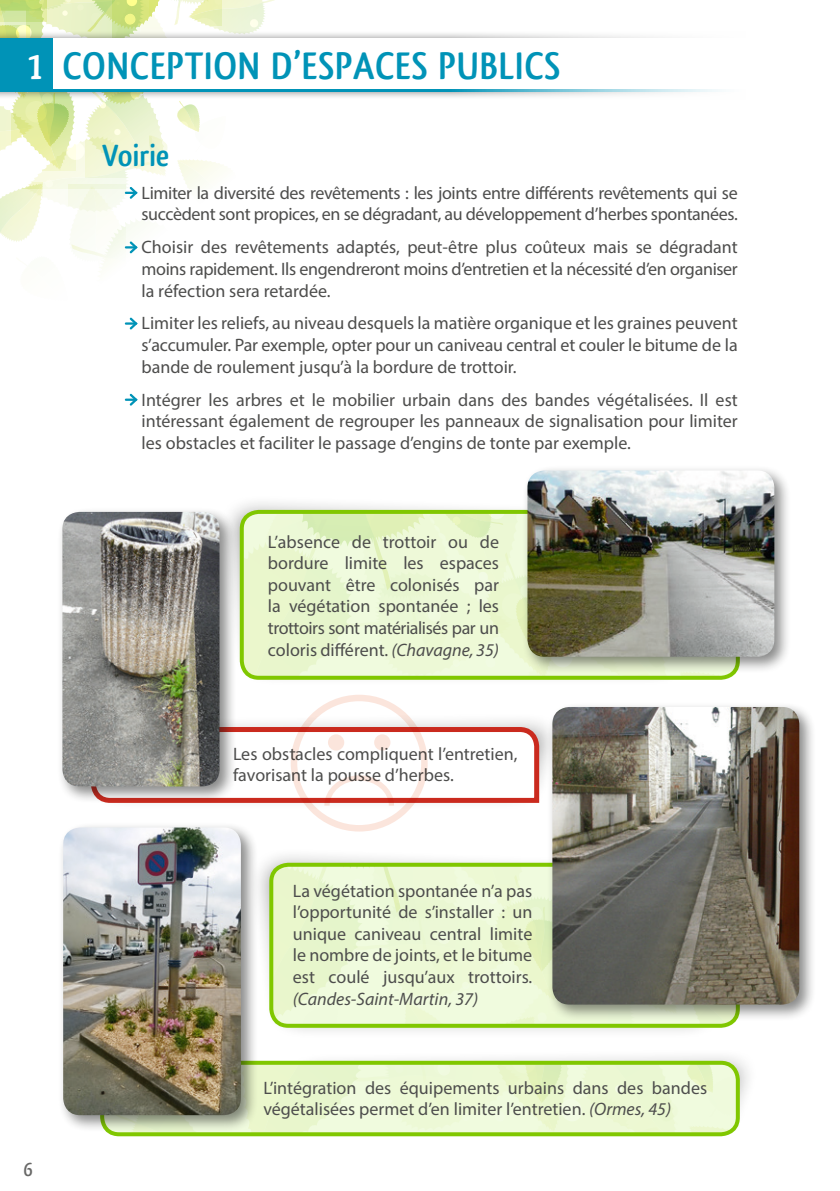
<style>
.page{position:relative;width:840px;height:1191px;background:#fff}
.page>*{position:absolute;margin:0;border:0;box-sizing:border-box;transform-origin:0 0}
.t1{font:700 40px "Qlassik";letter-spacing:.02em;color:#0093b7}
.t2{font:700 32px "Qlassik";color:#0093b7}
.t3{font:700 20px "Qlassik";color:#686867}
.t4{font:18px/21.6px "Myriad Pro";color:#4d4d4c;text-align:justify}
.t5{font:18px/21.6px "Myriad Pro";letter-spacing:-.02em;color:#4d4d4c}
.t6{font:italic 18px "Myriad Pro";color:#4d4d4c}
.s1{color:#fff}
.s2{font-style:italic}
</style>
<div class="page">
<div style="left:0;top:31px;width:824px;height:69px;background:#131413;opacity:.5"></div>
<div style="left:0;top:38px;width:816px;height:54px;background:#fff"></div>
<hr style="left:0;top:89px;width:822px;height:3px;background:#0093b7">
<div style="left:441px;top:6px;width:387px;height:120px;background:#fff"></div>
<div style="left:285px;top:1048px;width:473px;height:90px;background:#131413;opacity:.4"></div>
<div style="left:219px;top:494px;width:473px;height:192px;background:#131413;opacity:.4"></div>
<div style="left:250px;top:847px;width:473px;height:192px;background:#131413;opacity:.4"></div>
<svg style="left:242px;top:512px;width:492px;height:166px;background:#eaf7d2"></svg>
<div style="left:240px;top:510px;width:499px;height:170px;border:4px solid #80c700;border-radius:17px"></div>
<svg style="left:271px;top:864px;width:464px;height:161px;background:#ecf8d5"></svg>
<div style="left:269px;top:862px;width:470px;height:165px;border:4px solid #80c700;border-radius:17px"></div>
<svg style="left:258px;top:1062px;width:479px;height:73px;background:#ecf8d4"></svg>
<div style="left:100px;top:1060px;width:639px;height:76px;border:4px solid #80c700;border-radius:17px"></div>
<svg style="left:0;top:0;width:282px;height:329px"></svg>
<svg style="left:125px;top:394px;width:13px;height:11px"></svg>
<div style="left:58px;top:822px;width:200px;height:310px;background:#131413;opacity:.5"></div>
<img style="left:63px;top:827px;width:178px;height:288px">
<div style="left:522px;top:465px;width:269px;height:209px;background:#131413;opacity:.5"></div>
<img style="left:527px;top:470px;width:247px;height:187px">
<div style="left:547px;top:701px;width:269px;height:321px;background:#131413;opacity:.5"></div>
<img style="left:552px;top:707px;width:246px;height:297px">
<div style="left:57px;top:506px;width:180px;height:298px;background:#131413;opacity:.5"></div>
<img style="left:62px;top:512px;width:157px;height:274px">
<svg style="left:88px;top:694px;width:453px;height:137px"></svg>
<h1 class="t1" style="left:26px;top:42px;width:516px"><span class="s1">1</span> CONCEPTION D’ESPACES PUBLICS</h1>
<h2 class="t2" style="left:102px;top:137px;width:69px">VOIRIE</h2>
<p class="t5" style="left:141px;top:182px;width:597px">Limiter la diversité des revêtements : les joints entre différents revêtements qui se succèdent sont propices, en se dégradant, au développement d’herbes spontanées.</p>
<p class="t4" style="left:141px;top:236px;width:597px">Choisir des revêtements adaptés, peut-être plus coûteux mais se dégradant moins rapidement. Ils engendreront moins d’entretien et la nécessité d’en organiser la réfection sera retardée.</p>
<p class="t4" style="left:141px;top:312px;width:597px">Limiter les reliefs, au niveau desquels la matière organique et les graines peuvent s’accumuler. Par exemple, opter pour un caniveau central et couler le bitume de la bande de roulement jusqu’à la bordure de trottoir.</p>
<p class="t4" style="left:141px;top:388px;width:597px">Intégrer les arbres et le mobilier urbain dans des bandes végétalisées. Il est intéressant également de regrouper les panneaux de signalisation pour limiter les obstacles et faciliter le passage d’engins de tonte par exemple.</p>
<p class="t4" style="left:268px;top:530px;width:232px">L’absence de trottoir ou de bordure limite les espaces pouvant être colonisés par la végétation spontanée ; les trottoirs sont matérialisés par un coloris différent. <span class="s2">(Chavagne, 35)</span></p>
<p class="t4" style="left:233px;top:742px;width:286px">Les obstacles compliquent l’entretien, favorisant la pousse d’herbes.</p>
<p class="t4" style="left:293px;top:879px;width:241px">La végétation spontanée n’a pas l’opportunité de s’installer : un unique caniveau central limite le nombre de joints, et le bitume est coulé jusqu’aux trottoirs.</p>
<p class="t6" style="left:293px;top:987px;width:187px">(Candes-Saint-Martin, 37)</p>
<p class="t3" style="left:24px;top:1157px;width:11px">6</p>
<p class="t4" style="left:263px;top:1076px;width:445px">L’intégration des équipements urbains dans des bandes végétalisées permet d’en limiter l’entretien. <span class="s2">(Ormes, 45)</span></p>
</div>
